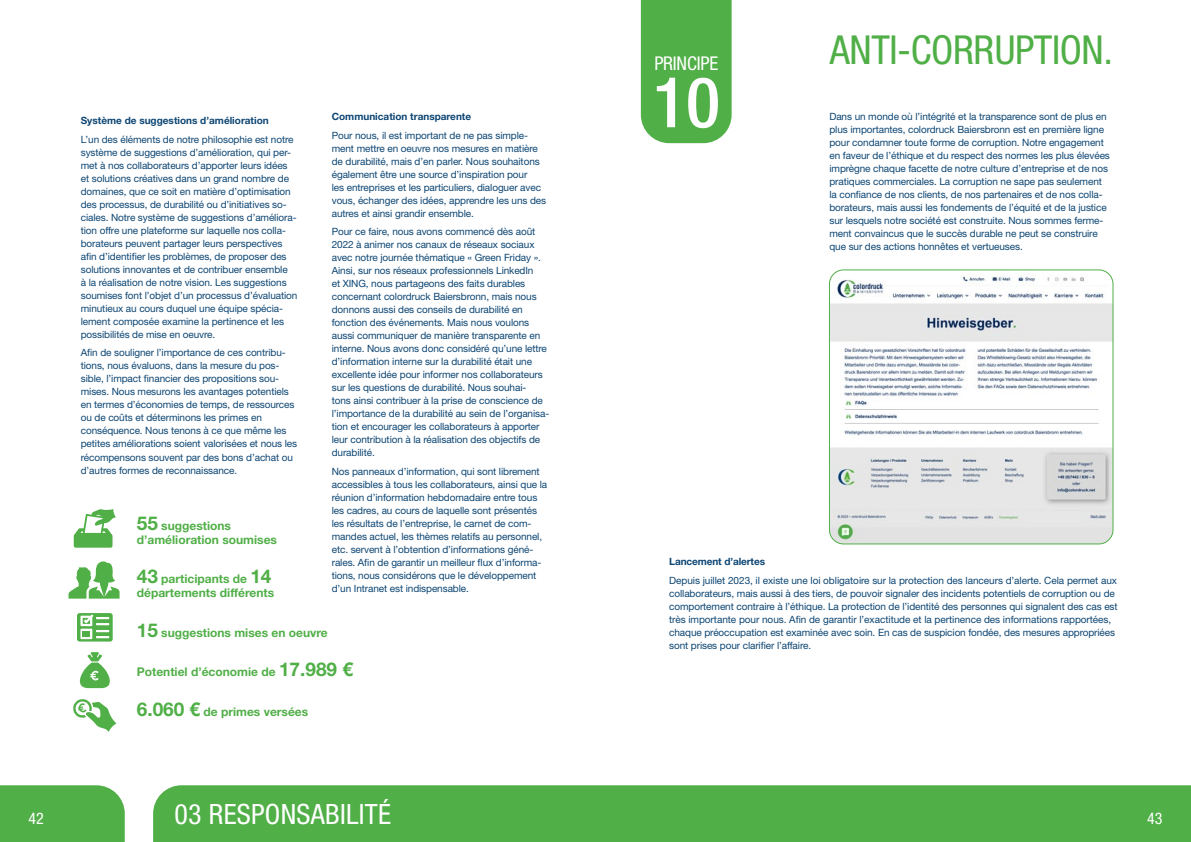
<style>
.page{position:relative;width:1191px;height:842px;background:#fff}
.page>*{position:absolute;margin:0;border:0;box-sizing:border-box;transform-origin:0 0}
.t1{font:500 condensed 70px "Helvetica Neue LT Std";color:#fff}
.t2{font:condensed 40px "Helvetica Neue LT Std";letter-spacing:-.01em;color:#50af47}
.t3{font:condensed 28px "Helvetica Neue LT Std";letter-spacing:.01em;color:#fff}
.t4{font:condensed 19px "Helvetica Neue LT Std";letter-spacing:-.01em;color:#fff}
.t5{font:condensed 16px "Helvetica Neue LT Std";color:#fff}
.t6{font:700 12px/14px "Helvetica Neue LT Std";color:#50af47}
.t7{font:10px/13px "Helvetica Neue LT Std";letter-spacing:-.01em;color:#0c4573}
.t8{font:700 10px "Helvetica Neue LT Std";color:#0c4573}
.s1{font-size:19px}
</style>
<div class="page">
<div style="left:153px;top:785px;width:1038px;height:57px;background:#50af47"></div>
<div style="left:0;top:785px;width:125px;height:57px;background:#50af47"></div>
<img style="left:829px;top:271px;width:284px;height:273px">
<div style="left:829px;top:269px;width:284px;height:275px;border:1px solid #50af47;border-radius:14px"></div>
<svg style="left:73px;top:699px;width:43px;height:33px"></svg>
<svg style="left:80px;top:652px;width:30px;height:36px"></svg>
<svg style="left:77px;top:613px;width:36px;height:28px"></svg>
<svg style="left:74px;top:509px;width:42px;height:39px"></svg>
<svg style="left:68px;top:561px;width:52px;height:38px"></svg>
<div style="left:641px;top:0;width:90px;height:143px;background:#50af47"></div>
<h3 class="t5" style="left:28px;top:809px;width:17px">42</h3>
<p class="t8" style="left:332px;top:110px;width:141px">Communication transparente</p>
<p class="t7" style="left:332px;top:128px;width:216px">Pour nous, il est important de ne pas simple&shy;ment mettre en oeuvre nos mesures en matière de durabilité, mais d’en parler. Nous souhaitons également être une source d’inspiration pour<br>les entreprises et les particuliers, dialoguer avec vous, échanger des idées, apprendre les uns des autres et ainsi grandir ensemble.</p>
<p class="t7" style="left:332px;top:225px;width:219px">Pour ce faire, nous avons commencé dès août 2022 à animer nos canaux de réseaux sociaux avec notre journée thématique « Green Friday ».<br>Ainsi, sur nos réseaux professionnels LinkedIn<br>et XING, nous partageons des faits durables concernant colordruck Baiersbronn, mais nous donnons aussi des conseils de durabilité en fonction des événements. Mais nous voulons aussi communiquer de manière transparente en interne. Nous avons donc considéré qu’une lettre d’information interne sur la durabilité était une excellente idée pour informer nos collaborateurs sur les questions de durabilité. Nous souhai-<br>tons ainsi contribuer à la prise de conscience de l’importance de la durabilité au sein de l’organisa&shy;tion et encourager les collaborateurs à apporter leur contribution à la réalisation des objectifs de durabilité.</p>
<p class="t7" style="left:332px;top:465px;width:217px">Nos panneaux d’information, qui sont librement accessibles à tous les collaborateurs, ainsi que la réunion d’information hebdomadaire entre tous les cadres, au cours de laquelle sont présentés les résultats de l’entreprise, le carnet de com&shy;mandes actuel, les thèmes relatifs au personnel, etc. servent à l’obtention d’informations géné&shy;rales. Afin de garantir un meilleur flux d’informa&shy;tions, nous considérons que le développement d’un Intranet est indispensable.</p>
<p class="t8" style="left:81px;top:114px;width:189px">Système de suggestions d’amélioration</p>
<p class="t7" style="left:81px;top:133px;width:218px">L’un des éléments de notre philosophie est notre système de suggestions d’amélioration, qui per&shy;met à nos collaborateurs d’apporter leurs idées et solutions créatives dans un grand nombre de domaines, que ce soit en matière d’optimisation des processus, de durabilité ou d’initiatives so&shy;ciales. Notre système de suggestions d’améliora&shy;tion offre une plateforme sur laquelle nos colla&shy;borateurs peuvent partager leurs perspectives afin d’identifier les problèmes, de proposer des solutions innovantes et de contribuer ensemble<br>à la réalisation de notre vision. Les suggestions soumises font l’objet d’un processus d’évaluation minutieux au cours duquel une équipe spécia&shy;lement composée examine la pertinence et les possibilités de mise en oeuvre.</p>
<p class="t7" style="left:81px;top:346px;width:218px">Afin de souligner l’importance de ces contribu&shy;tions, nous évaluons, dans la mesure du pos&shy;sible, l’impact financier des propositions sou&shy;mises. Nous mesurons les avantages potentiels en termes d’économies de temps, de ressources ou de coûts et déterminons les primes en conséquence. Nous tenons à ce que même les petites améliorations soient valorisées et nous les récompensons souvent par des bons d’achat ou d’autres formes de reconnaissance.</p>
<p class="t6" style="left:137px;top:518px;width:142px"><span class="s1">55</span> suggestions d’amélioration soumises</p>
<p class="t6" style="left:137px;top:572px;width:139px"><span class="s1">43</span> participants de <span class="s1">14 </span>départements différents</p>
<p class="t6" style="left:137px;top:625px;width:192px"><span class="s1">15</span> suggestions mises en oeuvre</p>
<p class="t6" style="left:137px;top:665px;width:218px">Potentiel d’économie de <span class="s1">17.989 €</span></p>
<p class="t6" style="left:137px;top:704px;width:173px"><span class="s1">6.060 €</span> de primes versées</p>
<h3 class="t3" style="left:174px;top:797px;width:218px">03 RESPONSABILITÉ</h3>
<h3 class="t4" style="left:654px;top:52px;width:65px">PRINCIPE</h3>
<h1 class="t1" style="left:652px;top:61px;width:69px">10</h1>
<h2 class="t2" style="left:830px;top:27px;width:285px">ANTI-CORRUPTION.</h2>
<p class="t7" style="left:829px;top:110px;width:282px">Dans un monde où l’intégrité et la transparence sont de plus en plus importantes, colordruck Baiersbronn est en première ligne pour condamner toute forme de corruption. Notre engagement en faveur de l’éthique et du respect des normes les plus élevées imprègne chaque facette de notre culture d’entreprise et de nos pratiques commerciales. La corruption ne sape pas seulement la confiance de nos clients, de nos partenaires et de nos colla&shy;borateurs, mais aussi les fondements de l’équité et de la justice sur lesquels notre société est construite. Nous sommes ferme&shy;ment convaincus que le succès durable ne peut se construire que sur des actions honnêtes et vertueuses.</p>
<p class="t8" style="left:669px;top:555px;width:97px">Lancement d’alertes</p>
<p class="t7" style="left:669px;top:573px;width:450px">Depuis juillet 2023, il existe une loi obligatoire sur la protection des lanceurs d’alerte. Cela permet aux collaborateurs, mais aussi à des tiers, de pouvoir signaler des incidents potentiels de corruption ou de comportement contraire à l’éthique. La protection de l’identité des personnes qui signalent des cas est très importante pour nous. Afin de garantir l’exactitude et la pertinence des informations rapportées, chaque préoccupation est examinée avec soin. En cas de suspicion fondée, des mesures appropriées sont prises pour clarifier l’affaire.</p>
<h3 class="t5" style="left:1147px;top:809px;width:17px">43</h3>
</div>
